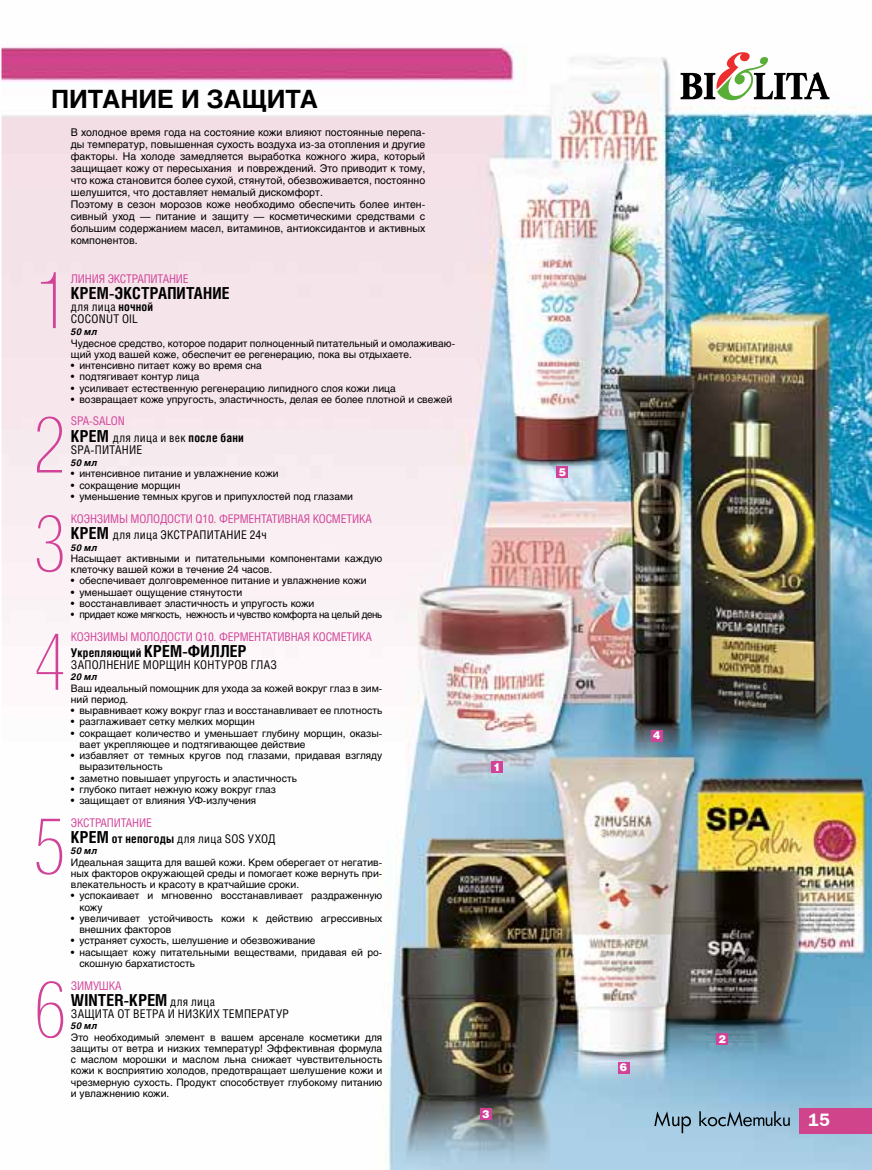
<style>
.page{position:relative;width:872px;height:1170px;background:#fff}
.page>*{position:absolute;margin:0;border:0;box-sizing:border-box;transform-origin:0 0}
.t1{font:100 77.7px/144.3px "Helios Cond";color:#d14399}
.t2{font:700 25.05px "Helios";color:#000}
.t3{font:18px "Franklin Gothic Demi C";color:#fff}
.t4{font:700 16.5px "Helios Cond";letter-spacing:.01em;color:#000}
.t5{font:12px/16.5px "Helios Cond";letter-spacing:.02em;color:#000}
.t6{font:12px/16.5px "Helios Cond";letter-spacing:-.015em;color:#d14399}
.t7{font:900 10.8px "Helios";color:#fff}
.t8{font:10.5px/12px "Helios";color:#000}
.t9{font:10.2px/11.2px "Helios";color:#000}
.t10{font:10.2px "Helios";letter-spacing:-.03em;color:#000;scale:.96 1}
.t11{font:italic 700 9.3px "Helios";letter-spacing:.025em;color:#000}
.s1{font-weight:700}
.s2{color:#d14399}
.s3{font-weight:700;font-size:16.5px}
.s4{font-weight:700;color:#000}
.s5{font-weight:700;font-size:16.5px;color:#000}
.s6{font-weight:400;font-size:12px}
</style>
<div class="page">
<img style="left:2px;top:46px;width:870px;height:1123px">
<svg style="left:680px;top:52px;width:149px;height:48px"></svg>
<div style="left:799px;top:1107px;width:73px;height:26px;background:#d0448b"></div>
<div style="left:480px;top:1107px;width:12px;height:12px;background:#d14399"></div>
<div style="left:617px;top:1061px;width:12px;height:12px;background:#d14399"></div>
<div style="left:491px;top:761px;width:12px;height:11px;background:#d14399"></div>
<div style="left:651px;top:729px;width:11px;height:12px;background:#d14399"></div>
<div style="left:556px;top:466px;width:12px;height:12px;background:#d14399"></div>
<div style="left:716px;top:1033px;width:12px;height:12px;background:#d14399"></div>
<svg style="left:654px;top:1111px;width:37px;height:22px"></svg>
<svg style="left:699px;top:1111px;width:90px;height:15px"></svg>
<h2 class="t2" style="left:51px;top:84px;width:37px">Питание</h2>
<h2 class="t2" style="left:181px;top:84px;width:46px">и защита</h2>
<p class="t8" style="left:71px;top:126px;width:356px">В холодное время года на состояние кожи влияют постоянные перепа&shy;ды температур, повышенная сухость воздуха из-за отопления и другие факторы. На холоде замедляется выработка кожного жира, который защищает кожу от пересыхания и повреждений. Это приводит к тому, что кожа становится более сухой, стянутой, обезвоживается, постоянно шелушится, что доставляет немалый дискомфорт.<br>Поэтому в сезон морозов коже необходимо обеспечить более интен&shy;сивный уход — питание и защиту — косметическими средствами с большим содержанием масел, витаминов, антиоксидантов и активных компонентов.</p>
<h1 class="t1" style="left:34px;top:228px;width:35px">1<br>2</h1>
<p class="t6" style="left:71px;top:270px;width:7px">ЛИНИЯ</p>
<p class="t6" style="left:108px;top:270px;width:14px">ЭКСТРАПИТАНИЕ</p>
<h3 class="t4" style="left:71px;top:283px;width:160px">КРЕМ-ЭКСТРАПИТАНИЕ</h3>
<p class="t5" style="left:71px;top:301px;width:84px;line-height:12px">ДЛЯ ЛИЦА <span class="s1">НОЧНОЙ<br></span>COCONUT OIL</p>
<p class="t11" style="left:71px;top:326px;width:28px">50 мл</p>
<p class="t9" style="left:71px;top:337px;width:386px">Чудесное средство, которое подарит полноценный питательный и омолаживаю&shy;щий уход вашей коже, обеспечит ее регенерацию, пока вы отдыхаете.</p>
<p class="t9" style="left:71px;top:360px;width:192px">• интенсивно питает кожу во время сна</p>
<p class="t9" style="left:71px;top:371px;width:130px">• подтягивает контур лица</p>
<p class="t9" style="left:71px;top:382px;width:326px">• усиливает естественную регенерацию липидного слоя кожи лица</p>
<p class="t9" style="left:71px;top:393px;width:383px">• возвращает коже упругость, эластичность, делая ее более плотной и свежей</p>
<p class="t5" style="left:71px;top:412px;width:174px"><span class="s2">SPA-SALON<br></span><span class="s3">КРЕМ</span> ДЛЯ ЛИЦА И ВЕК <span class="s1">ПОСЛЕ БАНИ</span></p>
<p class="t5" style="left:71px;top:441px;width:32px">SPA-ПИТАНИЕ</p>
<p class="t11" style="left:71px;top:457px;width:28px">50 мл</p>
<p class="t9" style="left:71px;top:468px;width:209px">• интенсивное питание и увлажнение кожи</p>
<p class="t9" style="left:71px;top:479px;width:111px">• сокращение морщин</p>
<p class="t9" style="left:71px;top:490px;width:284px">• уменьшение темных кругов и припухлостей под глазами</p>
<p class="t6" style="left:71px;top:510px;width:14px">КОЭНЗИМЫ</p>
<p class="t6" style="left:130px;top:510px;width:16px">МОЛОДОСТИ</p>
<p class="t6" style="left:196px;top:510px;width:28px">Q10. ФЕРМЕНТАТИВНАЯКОСМЕТИКА</p>
<p class="t5" style="left:71px;top:526px;width:104px"><span class="s3">КРЕМ</span> ДЛЯ ЛИЦА ЭКСТРАПИТАНИЕ</p>
<p class="t5" style="left:250px;top:526px;width:18px">24Ч</p>
<p class="t11" style="left:71px;top:541px;width:28px">50 мл</p>
<p class="t9" style="left:71px;top:552px;width:313px">Насыщает активными и питательными компонентами каждую клеточку вашей кожи в течение 24 часов.</p>
<p class="t9" style="left:71px;top:575px;width:297px">• обеспечивает долговременное питание и увлажнение кожи</p>
<p class="t9" style="left:71px;top:586px;width:173px">• уменьшает ощущение стянутости</p>
<p class="t9" style="left:71px;top:597px;width:245px">• восстанавливает эластичность и упругость кожи</p>
<p class="t10" style="left:71px;top:608px;width:326px">• придает коже мягкость, нежность и чувство комфорта на целый день</p>
<p class="t6" style="left:71px;top:627px;width:14px">КОЭНЗИМЫ</p>
<p class="t6" style="left:130px;top:627px;width:16px">МОЛОДОСТИ</p>
<h1 class="t1" style="left:34px;top:484px;width:33px;line-height:118.6px">3<br>4</h1>
<p class="t6" style="left:71px;top:627px;width:177px;text-indent:125px">Q10. ФЕРМЕНТАТИВНАЯКОСМЕТИКА<br><span class="s4">УКРЕПЛЯЮЩИЙ</span> <span class="s5">КРЕМ-ФИЛЛЕР</span></p>
<p class="t5" style="left:71px;top:656px;width:15px">ЗАПОЛНЕНИЕМОР</p>
<p class="t5" style="left:166px;top:656px;width:18px">ЩИНКОНТ</p>
<p class="t5" style="left:221px;top:656px;width:14px">УРОВГЛАЗ</p>
<p class="t11" style="left:71px;top:671px;width:28px">20 мл</p>
<p class="t9" style="left:71px;top:682px;width:313px">Ваш идеальный помощник для ухода за кожей вокруг глаз в зим&shy;ний период.</p>
<p class="t9" style="left:71px;top:704px;width:313px">• выравнивает кожу вокруг глаз и восстанавливает ее плотность</p>
<p class="t9" style="left:71px;top:716px;width:185px">• разглаживает сетку мелких морщин</p>
<p class="t9" style="left:79px;top:727px;width:304px;text-indent:-9px">• сокращает количество и уменьшает глубину морщин, оказы&shy;вает укрепляющее и подтягивающее действие</p>
<p class="t9" style="left:79px;top:749px;width:304px;text-indent:-9px">• избавляет от темных кругов под глазами, придавая взгляду выразительность</p>
<p class="t9" style="left:71px;top:772px;width:228px">• заметно повышает упругость и эластичность</p>
<p class="t9" style="left:71px;top:783px;width:207px">• глубоко питает нежную кожу вокруг глаз</p>
<p class="t9" style="left:71px;top:794px;width:187px">• защищает от влияния УФ-излучения</p>
<p class="t5" style="left:71px;top:813px;width:192px"><span class="s2">ЭКСТРАПИТАНИЕ<br></span><span class="s3">КРЕМ</span> <span class="s1">ОТ НЕПОГОДЫ</span> ДЛЯ ЛИЦА SOS УХОД</p>
<p class="t11" style="left:71px;top:845px;width:28px">50 мл</p>
<p class="t9" style="left:71px;top:856px;width:313px;text-align:justify">Идеальная защита для вашей кожи. Крем оберегает от негатив&shy;ных факторов окружающей среды и помогает коже вернуть при&shy;влекательность и красоту в кратчайшие сроки.</p>
<p class="t9" style="left:79px;top:890px;width:304px;text-indent:-9px">• успокаивает и мгновенно восстанавливает раздраженную кожу</p>
<p class="t9" style="left:79px;top:912px;width:304px;text-indent:-9px">• увеличивает устойчивость кожи к действию агрессивных внешних факторов</p>
<p class="t9" style="left:71px;top:935px;width:246px">• устраняет сухость, шелушение и обезвоживание</p>
<p class="t9" style="left:79px;top:946px;width:304px;text-indent:-9px">• насыщает кожу питательными веществами, придавая ей ро&shy;скошную бархатистость</p>
<p class="t6" style="left:71px;top:976px;width:37px">ЗИМУШКА</p>
<h3 class="t4" style="left:71px;top:990px;width:145px">WINTER-КРЕМ <span class="s6">ДЛЯ ЛИЦА</span></h3>
<p class="t5" style="left:71px;top:1005px;width:32px">ЗАЩИТАОТВЕТРАИНИЗКИХТЕМПЕРАТ</p>
<p class="t5" style="left:276px;top:1005px;width:13px">УР</p>
<p class="t11" style="left:71px;top:1020px;width:28px">50 мл</p>
<p class="t9" style="left:71px;top:1031px;width:313px;text-align:justify">Это необходимый элемент в вашем арсенале косметики для защиты от ветра и низких температур! Эффективная формула с маслом морошки и маслом льна снижает чувствительность кожи к восприятию холодов, предотвращает шелушение кожи и чрезмерную сухость. Продукт способствует глубокому питанию и увлажнению кожи.</p>
<h1 class="t1" style="left:34px;top:764px;width:33px;line-height:163.4px">5<br>6</h1>
<p class="t7" style="left:493px;top:759px;width:9px">1</p>
<p class="t7" style="left:482px;top:1106px;width:9px">3</p>
<p class="t7" style="left:558px;top:465px;width:9px">5</p>
<p class="t7" style="left:653px;top:728px;width:9px">4</p>
<p class="t7" style="left:620px;top:1060px;width:9px">6</p>
<p class="t7" style="left:718px;top:1031px;width:9px">2</p>
<h3 class="t3" style="left:808px;top:1109px;width:23px">15</h3>
</div>
